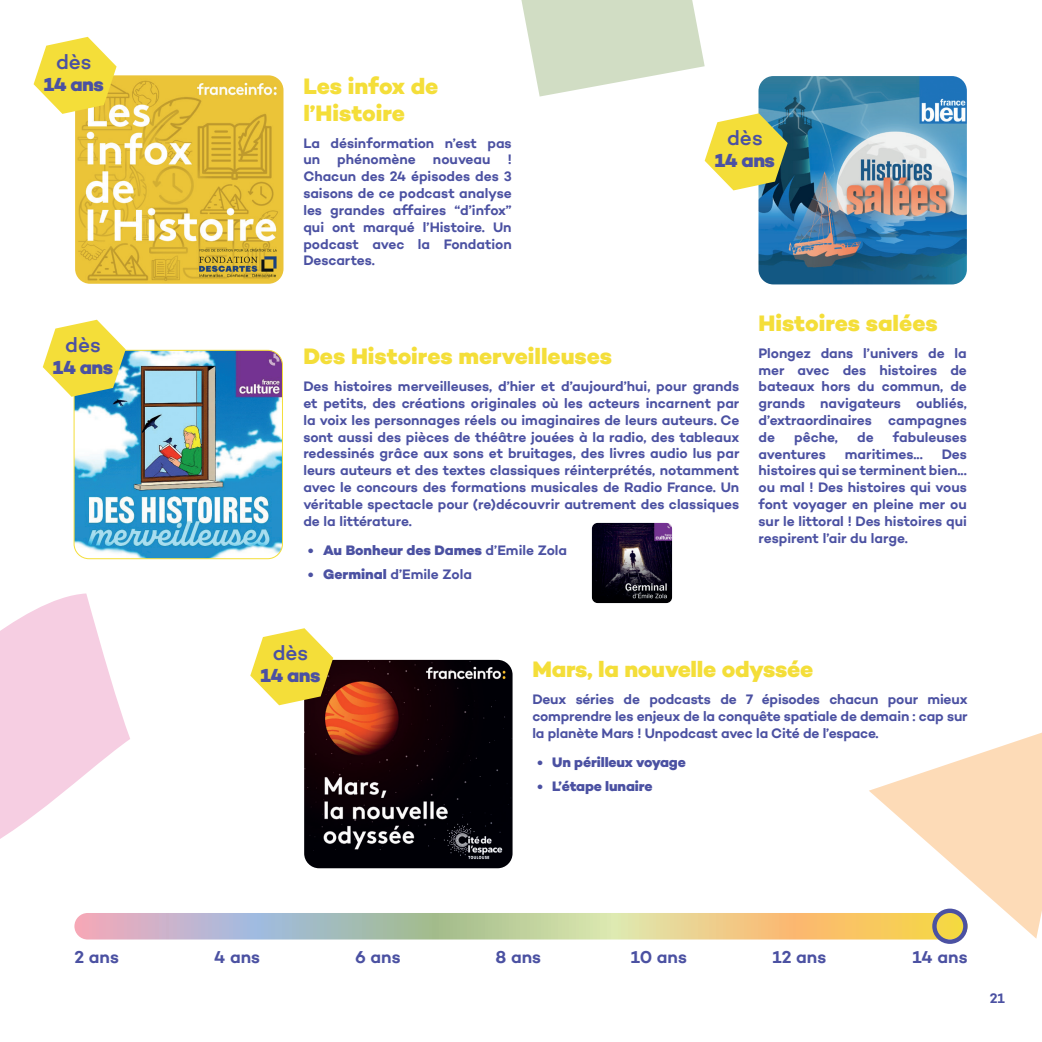
<style>
.page{position:relative;width:1042px;height:1042px;background:#fff}
.page>*{position:absolute;margin:0;border:0;box-sizing:border-box;transform-origin:0 0}
.Titre_podcast{font:800 22.75px/27.3px "Campton";letter-spacing:-.005em;color:#f4de39}
.t1{font:500 21px "Campton";color:#4b51a2}
.t2{font:800 19.25px "Campton";letter-spacing:-.03em;color:#4b51a2}
.t3{font:600 17.5px "Campton";color:#4b51a2}
.Texte_standard{font:600 14px/16.8px "Campton";color:#4b51a2;text-align:justify}
.t4{font:800 14px "Campton";letter-spacing:-.01em;color:#4b51a2}
.s1{font-weight:600}
.s2{font-weight:800}
</style>
<div class="page">
<svg style="left:521px;top:0;width:184px;height:97px"></svg>
<svg style="left:0;top:593px;width:130px;height:246px"></svg>
<svg style="left:869px;top:732px;width:173px;height:206px"></svg>
<svg style="left:74px;top:913px;width:893px;height:26px;background:#cfc49c"></svg>
<img style="left:758px;top:76px;width:209px;height:208px">
<img style="left:75px;top:75px;width:208px;height:209px">
<svg style="left:34px;top:37px;width:83px;height:77px"></svg>
<img style="left:304px;top:660px;width:208px;height:208px">
<svg style="left:250px;top:628px;width:83px;height:77px"></svg>
<svg style="left:705px;top:113px;width:82px;height:77px"></svg>
<div style="left:932px;top:908px;width:35px;height:36px;border:4px solid #4b51a2;border-radius:50%"></div>
<img style="left:74px;top:350px;width:207px;height:209px">
<div style="left:74px;top:350px;width:209px;height:209px;border:1px solid #f4de39;border-radius:15px"></div>
<svg style="left:43px;top:320px;width:83px;height:77px"></svg>
<img style="left:592px;top:523px;width:80px;height:80px">
<p class="t1" style="left:56px;top:48px;width:37px">dès</p>
<p class="t2" style="left:44px;top:72px;width:62px">14 ans</p>
<p class="t1" style="left:65px;top:331px;width:37px">dès</p>
<p class="t2" style="left:53px;top:355px;width:62px">14 ans</p>
<p class="Titre_podcast" style="left:303px;top:72px;width:136px">Les infox de l’Histoire</p>
<p class="Texte_standard" style="left:303px;top:134px;width:210px">La désinformation n’est pas un phénomène nouveau !<br>Chacun des 24 épisodes des 3 saisons de ce podcast analyse les grandes affaires “d’infox” qui ont marqué l’Histoire. Un podcast avec la Fondation Descartes.</p>
<p class="t1" style="left:727px;top:125px;width:37px">dès</p>
<p class="t2" style="left:715px;top:149px;width:62px">14 ans</p>
<p class="Titre_podcast" style="left:303px;top:343px;width:310px">Des Histoires merveilleuses</p>
<p class="Texte_standard" style="left:303px;top:378px;width:438px">Des histoires merveilleuses, d’hier et d’aujourd’hui, pour grands et petits, des créations originales où les acteurs incarnent par la voix les personnages réels ou imaginaires de leurs auteurs. Ce sont aussi des pièces de théâtre jouées à la radio, des tableaux redessinés grâce aux sons et bruitages, des livres audio lus par leurs auteurs et des textes classiques réinterprétés, notamment avec le concours des formations musicales de Radio France. Un véritable spectacle pour (re)découvrir autrement des classiques de la littérature.</p>
<p class="t4" style="left:308px;top:541px;width:260px">• Au Bonheur des Dames <span class="s1">d’Emile Zola</span></p>
<p class="Texte_standard" style="left:308px;top:565px;width:165px"><span class="s2">• Germinal</span> d’Emile Zola</p>
<p class="Titre_podcast" style="left:758px;top:310px;width:181px">Histoires salées</p>
<p class="Texte_standard" style="left:758px;top:344px;width:210px">Plongez dans l’univers de la mer avec des histoires de bateaux hors du commun, de grands navigateurs oubliés, d’extraordinaires campagnes de</p>
<p class="Texte_standard" style="left:794px;top:428px;width:45px">pêche,</p>
<p class="Texte_standard" style="left:857px;top:428px;width:18px">de</p>
<p class="Texte_standard" style="left:893px;top:428px;width:75px">fabuleuses</p>
<p class="Texte_standard" style="left:758px;top:445px;width:69px">aventures</p>
<p class="Texte_standard" style="left:845px;top:445px;width:80px">maritimes...</p>
<p class="Texte_standard" style="left:758px;top:445px;width:210px;text-indent:183px">Des histoires qui se terminent bien... ou mal ! Des histoires qui vous font voyager en pleine mer ou sur le littoral ! Des histoires qui respirent l’air du large.</p>
<p class="t1" style="left:273px;top:640px;width:37px">dès</p>
<p class="t2" style="left:260px;top:663px;width:62px">14 ans</p>
<p class="Titre_podcast" style="left:532px;top:656px;width:282px">Mars, la nouvelle odyssée</p>
<p class="Texte_standard" style="left:532px;top:691px;width:437px">Deux séries de podcasts de 7 épisodes chacun pour mieux comprendre les enjeux de la conquête spatiale de demain : cap sur la planète Mars ! Unpodcast avec la Cité de l’espace.</p>
<p class="t4" style="left:537px;top:753px;width:150px">• Un périlleux voyage</p>
<p class="t4" style="left:537px;top:777px;width:117px">• L’étape lunaire</p>
<p class="t3" style="left:74px;top:946px;width:46px">2 ans</p>
<p class="t3" style="left:214px;top:946px;width:47px">4 ans</p>
<p class="t3" style="left:355px;top:946px;width:47px">6 ans</p>
<p class="t3" style="left:495px;top:946px;width:47px">8 ans</p>
<p class="t3" style="left:631px;top:946px;width:58px">10 ans</p>
<p class="t3" style="left:772px;top:946px;width:55px">12 ans</p>
<p class="t3" style="left:912px;top:946px;width:57px">14 ans</p>
<p class="Texte_standard" style="left:990px;top:989px;width:17px">21</p>
</div>
